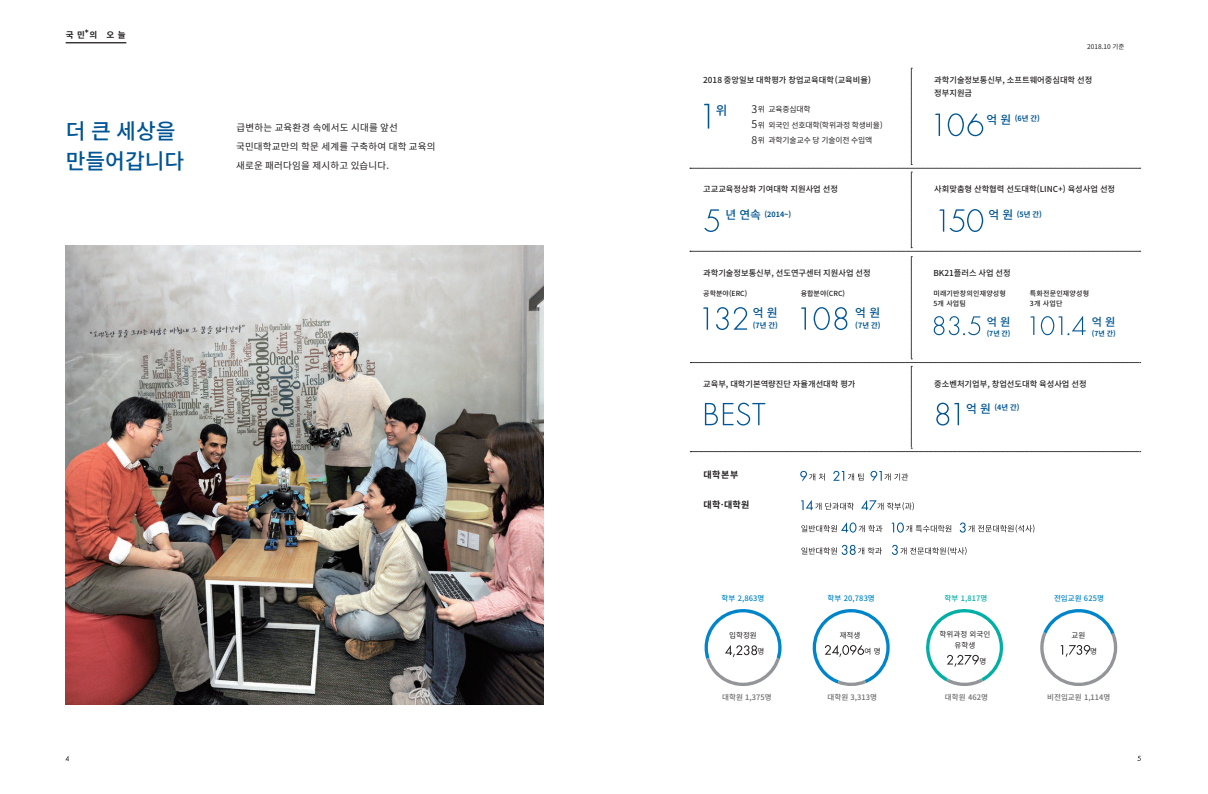
<style>
.page{position:relative;width:1208px;height:794px;background:#fff}
.page>*{position:absolute;margin:0;border:0;box-sizing:border-box;transform-origin:0 0}
.t1{font:500 21.5px/30px "Noto Sans CJ Kkr";color:#005595}
.t2{font:500 12.6px "Noto Sans CJ Kkr";color:#005595}
.t3{font:500 11.8px "Noto Sans CJ Kkr";color:#005595}
.t4{font:500 11.2px "Noto Sans CJ Kkr";color:#005595}
.t5{font:9.5px/19px "Noto Sans CJ Kkr";letter-spacing:.025em;color:#231f20}
.t6{font:700 9px "Noto Sans CJ Kkr";letter-spacing:.03em;color:#231f20}
.t7{font:700 8.5px "Noto Sans CJ Kkr";color:#231f20}
.t8{font:500 8.2px/13.1px "Noto Sans CJ Kkr";color:#231f20}
.t9{font:7.8px/15.5px "Noto Sans CJ Kkr";letter-spacing:-.015em;color:#231f20}
.t10{font:500 7.5px "Noto Sans CJ Kkr";letter-spacing:.005em;color:#6c6d70}
.t11{font:500 7.5px "Noto Sans CJ Kkr";letter-spacing:.01em;color:#0085cb}
.t12{font:7.5px/11px "Noto Sans CJ Kkr";letter-spacing:.005em;color:#231f20;text-align:center}
.t13{font:500 7.5px "Noto Sans CJ Kkr";letter-spacing:.005em;color:#00afa5}
.t14{font:700 7.3px "Noto Sans CJ Kkr";color:#005595}
.t15{font:500 7px/9.7px "Noto Sans CJ Kkr";letter-spacing:.025em;color:#231f20}
.t16{font:700 6.9px "Noto Sans CJ Kkr";color:#005595}
.t17{font:6.5px "Noto Sans CJ Kkr";color:#231f20}
.s1{font-weight:600;font-size:10.7px}
.s2{font-weight:500;font-size:11.8px}
</style>
<div class="page">
<svg style="left:65px;top:755px;width:4px;height:6px"></svg>
<img style="left:66px;top:245px;width:478px;height:459px">
<svg style="left:892px;top:545px;width:74px;height:10px"></svg>
<svg style="left:801px;top:545px;width:81px;height:10px"></svg>
<svg style="left:959px;top:522px;width:75px;height:10px"></svg>
<svg style="left:891px;top:522px;width:60px;height:10px"></svg>
<svg style="left:801px;top:522px;width:81px;height:10px"></svg>
<svg style="left:861px;top:500px;width:53px;height:10px"></svg>
<svg style="left:801px;top:500px;width:53px;height:10px"></svg>
<svg style="left:870px;top:471px;width:38px;height:10px"></svg>
<svg style="left:833px;top:471px;width:30px;height:10px"></svg>
<svg style="left:800px;top:471px;width:24px;height:10px"></svg>
<svg style="left:690px;top:68px;width:450px;height:384px"></svg>
<svg style="left:704px;top:609px;width:78px;height:77px"></svg>
<svg style="left:812px;top:609px;width:78px;height:77px"></svg>
<svg style="left:926px;top:609px;width:78px;height:77px"></svg>
<svg style="left:1040px;top:609px;width:78px;height:77px"></svg>
<hr style="left:66px;top:42px;width:60px;height:1px;background:#231f20">
<p class="t7" style="left:66px;top:30px;width:61px">국민 의 오늘</p>
<h1 class="t1" style="left:66px;top:116px;width:120px">더 큰 세상을 만들어갑니다</h1>
<p class="t5" style="left:236px;top:118px;width:201px">급변하는 교육환경 속에서도 시대를 앞선 국민대학교만의 학문 세계를 구축하여 대학 교육의 새로운 패러다임을 제시하고 있습니다.</p>
<p class="t17" style="left:1087px;top:43px;width:39px">2018.10 기준</p>
<p class="t8" style="left:703px;top:74px;width:169px">2018 중앙일보 대학평가 창업교육대학(교육비율)</p>
<p class="t9" style="left:751px;top:102px;width:133px"><span class="s1">3</span>위 교육중심대학<br><span class="s1">5</span>위 외국인 선호대학(학위과정 학생비율)<br><span class="s1">8</span>위 과학기술교수 당 기술이전 수입액</p>
<h2 class="t2" style="left:715px;top:103px;width:13px">위</h2>
<p class="t8" style="left:934px;top:74px;width:159px">과학기술정보통신부, 소프트웨어중심대학 선정 정부지원금</p>
<p class="t14" style="left:986px;top:115px;width:55px"><span class="s2">억 원</span> (6년 간)</p>
<p class="t8" style="left:703px;top:183px;width:136px">고교교육정상화 기여대학 지원사업 선정</p>
<p class="t8" style="left:934px;top:183px;width:182px">사회맞춤형 산학협력 선도대학(LINC+) 육성사업 선정</p>
<p class="t14" style="left:725px;top:210px;width:67px"><span class="s2">년 연속</span> (2014~)</p>
<p class="t14" style="left:988px;top:210px;width:55px"><span class="s2">억 원</span> (5년 간)</p>
<p class="t8" style="left:703px;top:267px;width:169px">과학기술정보통신부, 선도연구센터 지원사업 선정</p>
<p class="t8" style="left:933px;top:267px;width:79px">BK21플러스 사업 선정</p>
<p class="t15" style="left:703px;top:289px;width:46px">공학분야(ERC)</p>
<p class="t15" style="left:933px;top:289px;width:74px">미래기반창의인재양성형<br>5개 사업팀</p>
<p class="t15" style="left:1030px;top:289px;width:61px">특화전문인재양성형<br>3개 사업단</p>
<p class="t15" style="left:800px;top:289px;width:46px">융합분야(CRC)</p>
<h3 class="t3" style="left:753px;top:306px;width:26px">억 원</h3>
<p class="t14" style="left:753px;top:321px;width:27px">(7년 간)</p>
<h3 class="t4" style="left:986px;top:315px;width:25px">억 원</h3>
<p class="t16" style="left:986px;top:329px;width:25px">(7년 간)</p>
<h3 class="t3" style="left:855px;top:306px;width:26px">억 원</h3>
<p class="t14" style="left:855px;top:321px;width:27px">(7년 간)</p>
<h3 class="t4" style="left:1091px;top:315px;width:25px">억 원</h3>
<p class="t16" style="left:1091px;top:329px;width:25px">(7년 간)</p>
<p class="t8" style="left:703px;top:377px;width:154px">교육부, 대학기본역량진단 자율개선대학 평가</p>
<p class="t8" style="left:934px;top:377px;width:154px">중소벤처기업부, 창업선도대학 육성사업 선정</p>
<p class="t6" style="left:703px;top:470px;width:36px">대학본부</p>
<p class="t6" style="left:703px;top:499px;width:47px">대학〮대학원</p>
<p class="t14" style="left:966px;top:403px;width:55px"><span class="s2">억 원</span> (4년 간)</p>
<p class="t11" style="left:721px;top:594px;width:44px">학부 2,863명</p>
<p class="t11" style="left:827px;top:594px;width:49px">학부 20,783명</p>
<p class="t13" style="left:944px;top:594px;width:44px">학부 1,817명</p>
<p class="t11" style="left:1054px;top:594px;width:51px">전임교원 625명</p>
<p class="t12" style="left:729px;top:630px;width:29px">입학정원</p>
<p class="t12" style="left:839px;top:630px;width:22px">재적생</p>
<p class="t12" style="left:939px;top:628px;width:52px">학위과정 외국인 유학생</p>
<p class="t12" style="left:757px;top:646px;width:8px">명</p>
<p class="t12" style="left:864px;top:646px;width:18px">여 명</p>
<p class="t12" style="left:1071px;top:630px;width:15px">교원</p>
<p class="t12" style="left:1090px;top:646px;width:8px">명</p>
<p class="t12" style="left:979px;top:655px;width:8px">명</p>
<p class="t10" style="left:722px;top:693px;width:51px">대학원 1,375명</p>
<p class="t10" style="left:827px;top:693px;width:51px">대학원 3,313명</p>
<p class="t10" style="left:945px;top:693px;width:45px">대학원 462명</p>
<p class="t10" style="left:1047px;top:693px;width:65px">비전임교원 1,114명</p>
</div>
